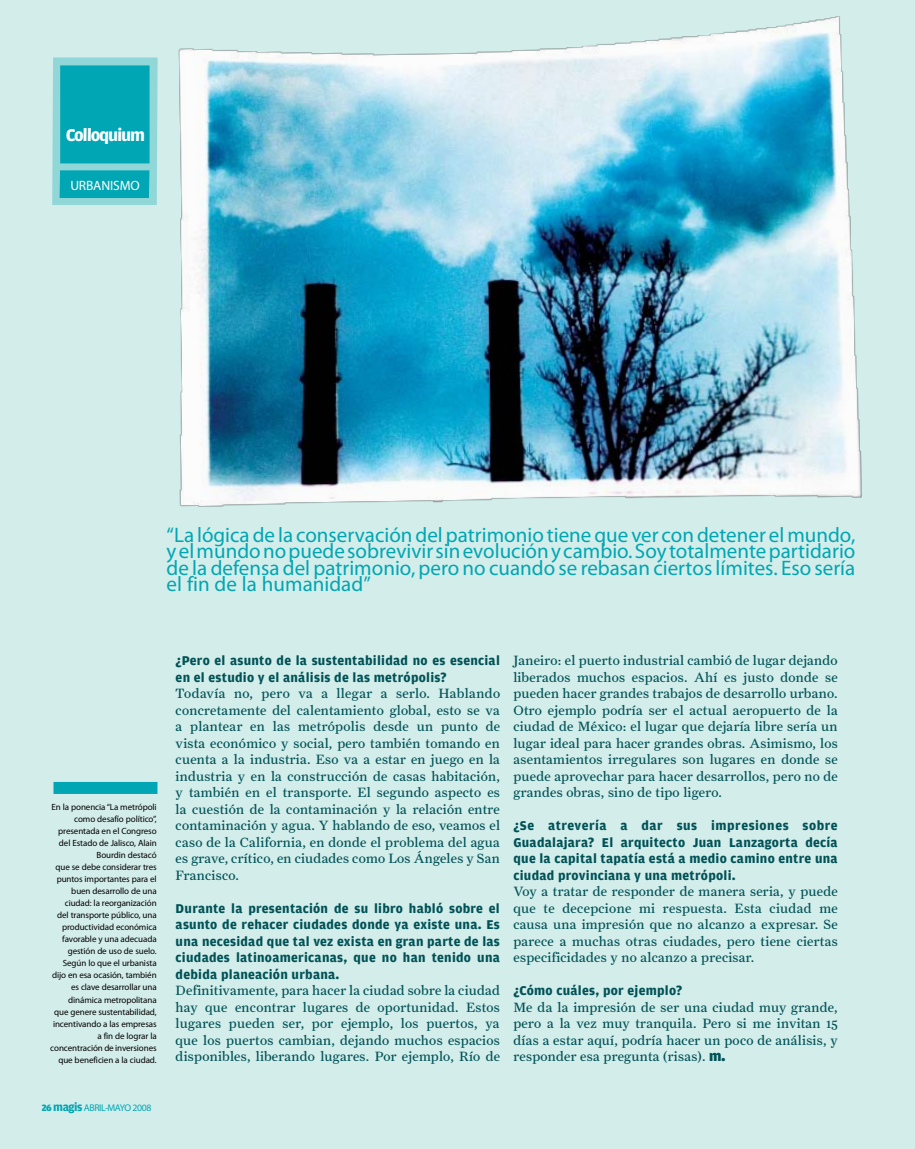
<style>
.page{position:relative;width:915px;height:1149px;background:#fff}
.page>*{position:absolute;margin:0;border:0;box-sizing:border-box;transform-origin:0 0}
.t1{font:21px/16.5px "Myriad Pro";color:#00a6b3;text-align:justify}
.t2{font:700 18px "Amplitude";color:#fff}
.t3{font:13.5px/16.5px "Farnham Text";letter-spacing:.02em;color:#005257;text-align:justify}
.t4{font:700 13.5px/16.5px "Amplitude";letter-spacing:.02em;color:#005257;text-align:justify}
.t5{font:13.5px "Myriad Pro";letter-spacing:-.01em;color:#fff}
.t6{font:9.75px "Myriad Pro";letter-spacing:-.04em;color:#00a6b3}
.t7{font:9px/12px "Myriad Pro";letter-spacing:-.01em;color:#000;text-align:right}
.s1{font-family:"Amplitude";font-weight:900}
.s2{font-family:"Amplitude";font-weight:700;font-size:12px}
.s3{font-family:"Amplitude";font-weight:900;font-size:15px}
</style>
<div class="page">
<div style="left:0;top:0;width:914px;height:1148px;background:#d3edea"></div>
<img style="left:178px;top:16px;width:684px;height:491px">
<div style="left:53px;top:781px;width:104px;height:12px;background:#00a6b3"></div>
<svg style="left:52px;top:57px;width:106px;height:148px"></svg>
<h2 class="t2" style="left:66px;top:125px;width:81px">Colloquium</h2>
<p class="t5" style="left:70px;top:177px;width:71px">URBANISMO</p>
<p class="t1" style="left:166px;top:525px;width:690px">“La lógica de la conservación del patrimonio tiene que ver con detener el mundo, y el mundo no puede sobrevivir sin evolución y cambio. Soy totalmente partidario de la defensa del patrimonio, pero no cuando se rebasan ciertos límites. Eso sería el fin de la humanidad”</p>
<p class="t7" style="left:50px;top:801px;width:108px">En la ponencia “La metrópoli como desafío político”, presentada en el Congreso del Estado de Jalisco, Alain<br>Bourdin destacó<br>que se debe considerar tres puntos importantes para el buen desarrollo de una ciudad: la reorganización<br>del transporte público, una productividad económica favorable y una adecuada gestión de uso de suelo.<br>Según lo que el urbanista dijo en esa ocasión, también es clave desarrollar una dinámica metropolitana<br>que genere sustentabilidad, incentivando a las empresas a fin de lograr la concentración de inversiones que beneficien a la ciudad.</p>
<p class="t6" style="left:42px;top:1101px;width:111px"><span class="s1">26</span> <span class="s2">magis</span> ABRIL-MAYO 2008</p>
<p class="t4" style="left:176px;top:652px;width:326px">¿Pero el asunto de la sustentabilidad no es esencial en el estudio y el análisis de las metrópolis?</p>
<p class="t3" style="left:176px;top:684px;width:326px">Todavía no, pero va a llegar a serlo. Hablando concretamente del calentamiento global, esto se va a plantear en las metrópolis desde un punto de vista económico y social, pero también tomando en cuenta a la industria. Eso va a estar en juego en la industria y en la construcción de casas habitación, y también en el transporte. El segundo aspecto es la cuestión de la contaminación y la relación entre contaminación y agua. Y hablando de eso, veamos el caso de la California, en donde el problema del agua es grave, crítico, en ciudades como Los Ángeles y San Francisco.</p>
<p class="t4" style="left:176px;top:899px;width:326px">Durante la presentación de su libro habló sobre el asunto de rehacer ciudades donde ya existe una. Es una necesidad que tal vez exista en gran parte de las ciudades latinoamericanas, que no han tenido una debida planeación urbana.</p>
<p class="t3" style="left:176px;top:981px;width:326px">Definitivamente, para hacer la ciudad sobre la ciudad hay que encontrar lugares de oportunidad. Estos lugares pueden ser, por ejemplo, los puertos, ya que los puertos cambian, dejando muchos espacios disponibles, liberando lugares. Por ejemplo, Río de</p>
<p class="t3" style="left:513px;top:651px;width:326px">Janeiro: el puerto industrial cambió de lugar dejando liberados muchos espacios. Ahí es justo donde se pueden hacer grandes trabajos de desarrollo urbano.<br>Otro ejemplo podría ser el actual aeropuerto de la ciudad de México: el lugar que dejaría libre sería un lugar ideal para hacer grandes obras. Asimismo, los asentamientos irregulares son lugares en donde se puede aprovechar para hacer desarrollos, pero no de grandes obras, sino de tipo ligero.</p>
<p class="t4" style="left:513px;top:817px;width:325px">¿Se atrevería a dar sus impresiones sobre Guadalajara? El arquitecto Juan Lanzagorta decía que la capital tapatía está a medio camino entre una ciudad provinciana y una metrópoli.</p>
<p class="t3" style="left:513px;top:882px;width:326px">Voy a tratar de responder de manera seria, y puede que te decepcione mi respuesta. Esta ciudad me causa una impresión que no alcanzo a expresar. Se parece a muchas otras ciudades, pero tiene ciertas especificidades y no alcanzo a precisar.</p>
<p class="t4" style="left:513px;top:982px;width:170px">¿Cómo cuáles, por ejemplo?</p>
<p class="t3" style="left:513px;top:998px;width:326px">Me da la impresión de ser una ciudad muy grande, pero a la vez muy tranquila. Pero si me invitan 15 días a estar aquí, podría hacer un poco de análisis, y responder esa pregunta (risas). <span class="s3">m.</span></p>
</div>
